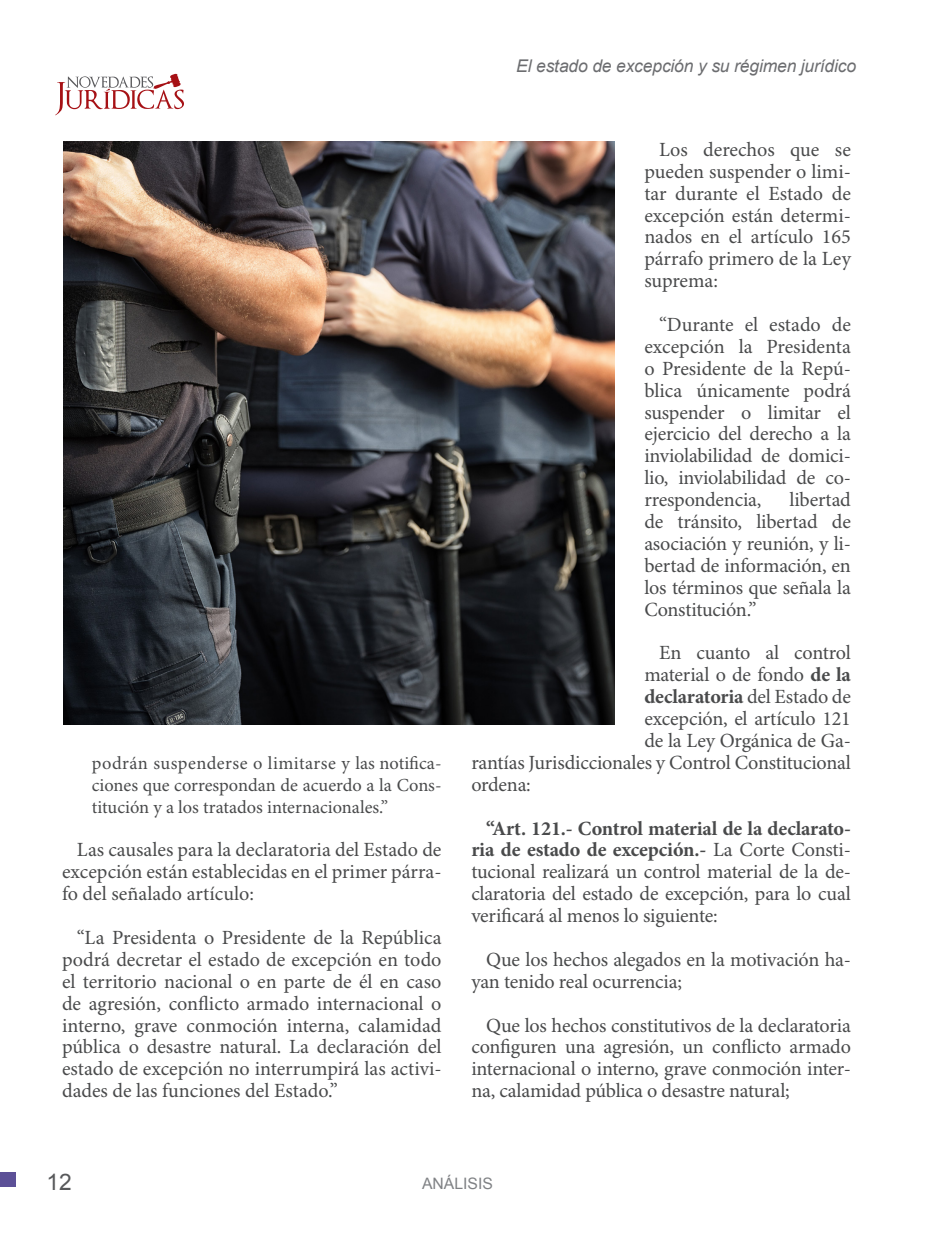
<style>
.page{position:relative;width:943px;height:1241px;background:#fff}
.page>*{position:absolute;margin:0;border:0;box-sizing:border-box;transform-origin:0 0}
.t1{font:22.75px "Arial";color:#57585a}
.TEXTO_REGULAR{font:20.12px/21.9px "Minion Pro";letter-spacing:-.01em;color:#494a4b;text-align:justify}
.TEXTO_REGULAR-2{font:700 20.12px "Minion Pro";letter-spacing:-.01em;color:#494a4b}
.SANGRÍA_REFERENCIA_1{font:18.38px/21.9px "Minion Pro";color:#494a4b;text-align:justify}
.t2{font:italic 17.5px "Arial";letter-spacing:-.01em;color:#6c6d70}
.t3{font:15.75px "Arial";color:#808285}
.s1{font-weight:700}
.s2{font-weight:400}
</style>
<div class="page">
<div style="left:0;top:1172px;width:15px;height:14px;background:#5c5097"></div>
<svg style="left:55px;top:74px;width:129px;height:41px"></svg>
<img style="left:63px;top:142px;width:551px;height:582px">
<p class="SANGRÍA_REFERENCIA_1" style="left:92px;top:752px;width:351px">podrán suspenderse o limitarse y las notifica&shy;ciones que correspondan de acuerdo a la Cons&shy;titución y a los tratados internacionales.”</p>
<p class="TEXTO_REGULAR" style="left:62px;top:839px;width:381px;text-indent:15px">Las causales para la declaratoria del Estado de excepción están establecidas en el primer párra&shy;fo del señalado artículo:</p>
<p class="TEXTO_REGULAR" style="left:62px;top:927px;width:381px;text-indent:15px">“La Presidenta o Presidente de la República podrá decretar el estado de excepción en todo el territorio nacional o en parte de él en caso de agresión, conflicto armado internacional o interno, grave conmoción interna, calamidad pública o desastre natural. La declaración del estado de excepción no interrumpirá las activi&shy;dades de las funciones del Estado.”</p>
<p class="t2" style="left:516px;top:55px;width:341px">El estado de excepción y su régimen jurídico</p>
<p class="TEXTO_REGULAR" style="left:644px;top:139px;width:208px;text-indent:15px">Los derechos que se pueden suspender o limi&shy;tar durante el Estado de excepción están determi&shy;nados en el artículo 165 párrafo primero de la Ley suprema:</p>
<p class="TEXTO_REGULAR" style="left:644px;top:314px;width:208px;text-indent:15px">“Durante el estado de excepción la Presidenta o Presidente de la Repú&shy;blica únicamente podrá suspender o limitar el ejercicio del derecho a la inviolabilidad de domici&shy;lio, inviolabilidad de co&shy;rrespondencia,</p>
<p class="TEXTO_REGULAR" style="left:644px;top:489px;width:208px;text-indent:145px">libertad de tránsito, libertad de asociación y reunión, y li&shy;bertad de información, en los términos que señala la Constitución.”</p>
<p class="TEXTO_REGULAR" style="left:659px;top:642px;width:193px">En cuanto al control</p>
<p class="TEXTO_REGULAR" style="left:644px;top:664px;width:208px">material o de fondo <span class="s1">de la</span></p>
<p class="TEXTO_REGULAR-2" style="left:644px;top:682px;width:208px">declaratoria <span class="s2">del Estado de</span></p>
<p class="TEXTO_REGULAR" style="left:644px;top:708px;width:208px">excepción, el artículo 121</p>
<p class="TEXTO_REGULAR" style="left:644px;top:730px;width:208px">de la Ley Orgánica de Ga-</p>
<p class="TEXTO_REGULAR" style="left:471px;top:752px;width:381px">rantías Jurisdiccionales y Control Constitucional</p>
<p class="TEXTO_REGULAR" style="left:471px;top:774px;width:61px">ordena:</p>
<p class="TEXTO_REGULAR" style="left:471px;top:817px;width:381px;text-indent:15px"><span class="s1">“Art. 121.- Control material de la declarato&shy;ria de estado de excepción.-</span> La Corte Consti&shy;tucional realizará un control material de la de&shy;claratoria del estado de excepción, para lo cual verificará al menos lo siguiente:</p>
<p class="TEXTO_REGULAR" style="left:471px;top:949px;width:381px;text-indent:15px">Que los hechos alegados en la motivación ha&shy;yan tenido real ocurrencia;</p>
<p class="TEXTO_REGULAR" style="left:471px;top:1014px;width:381px;text-indent:15px">Que los hechos constitutivos de la declaratoria configuren una agresión, un conflicto armado internacional o interno, grave conmoción inter&shy;na, calamidad pública o desastre natural;</p>
<p class="t1" style="left:46px;top:1166px;width:27px">12</p>
<p class="t3" style="left:422px;top:1172px;width:72px">ANÁLISIS</p>
</div>
